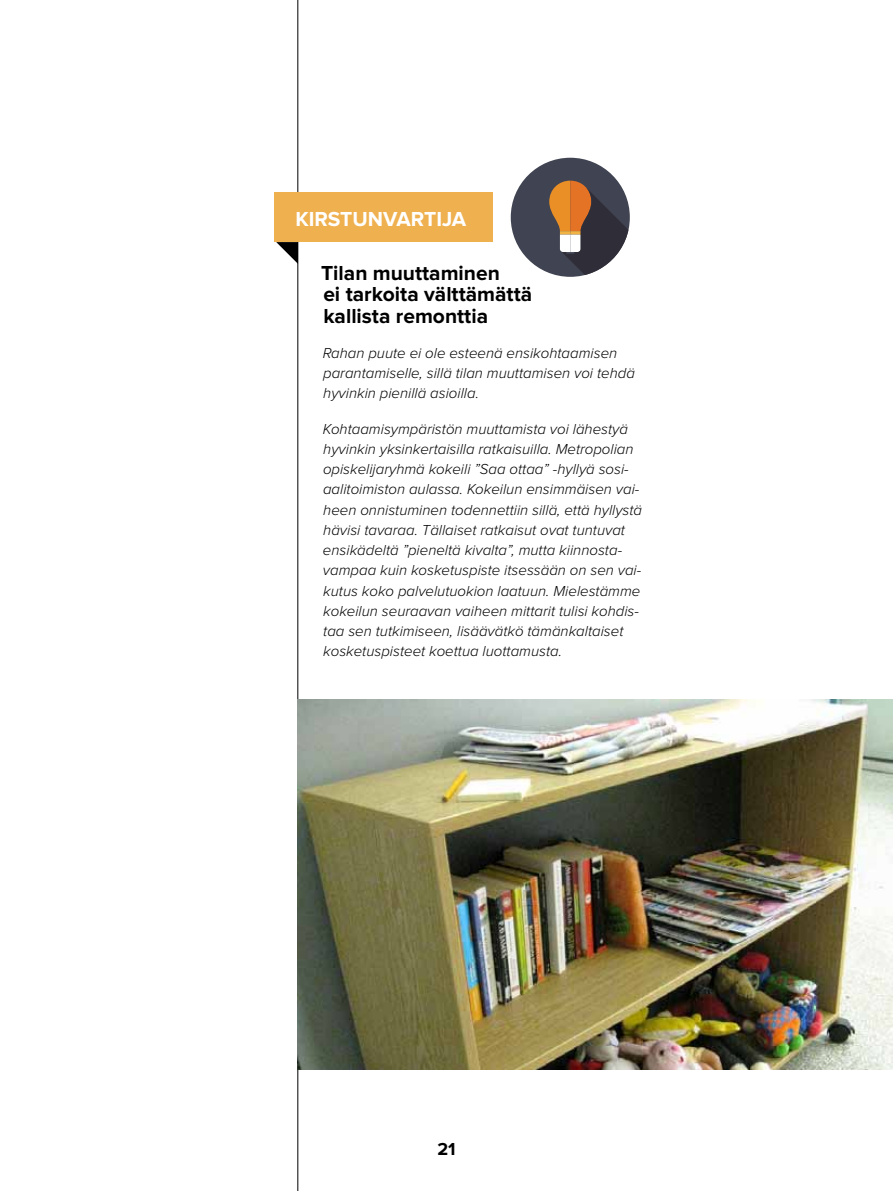
<style>
.page{position:relative;width:893px;height:1191px;background:#fff}
.page>*{position:absolute;margin:0;border:0;box-sizing:border-box;transform-origin:0 0}
.t1{font:700 21px/21px "Proxima Nova";color:#000}
.t2{font:700 21px "Proxima Nova";color:#fff}
.t3{font:700 18px "Proxima Nova";color:#000}
.t4{font:italic 300 15px/20.2px "Proxima Nova";color:#000}
</style>
<div class="page">
<hr style="left:298px;top:0;width:1px;height:1191px;background:#000">
<div style="left:275px;top:192px;width:218px;height:50px;background:#efb04f"></div>
<svg style="left:276px;top:242px;width:22px;height:22px"></svg>
<img style="left:297px;top:699px;width:596px;height:370px">
<div style="left:511px;top:158px;width:119px;height:119px;background:#404351;border-radius:50%"></div>
<svg style="left:549px;top:181px;width:79px;height:94px"></svg>
<h1 class="t2" style="left:295px;top:209px;width:172px">Kirstunvartija</h1>
<h1 class="t1" style="left:321px;top:264px;width:213px">Tilan muuttaminen<br>ei tarkoita välttämättä kallista remonttia</h1>
<p class="t4" style="left:323px;top:343px;width:314px">Rahan puute ei ole esteenä ensikohtaamisen parantamiselle, sillä tilan muuttamisen voi tehdä hyvinkin pienillä asioilla.</p>
<p class="t4" style="left:323px;top:419px;width:321px">Kohtaamisympäristön muuttamista voi lähestyä hyvinkin yksinkertaisilla ratkaisuilla. Metropolian opiskelijaryhmä kokeili ”Saa ottaa” -hyllyä sosi&shy;aalitoimiston aulassa. Kokeilun ensimmäisen vai&shy;heen onnistuminen todennettiin sillä, että hyllystä hävisi tavaraa. Tällaiset ratkaisut ovat tuntuvat ensikädeltä ”pieneltä kivalta”, mutta kiinnosta&shy;vampaa kuin kosketuspiste itsessään on sen vai&shy;kutus koko palvelutuokion laatuun. Mielestämme kokeilun seuraavan vaiheen mittarit tulisi kohdis&shy;taa sen tutkimiseen, lisäävätkö tämänkaltaiset kosketuspisteet koettua luottamusta.</p>
<p class="t3" style="left:437px;top:1140px;width:20px">21</p>
</div>
